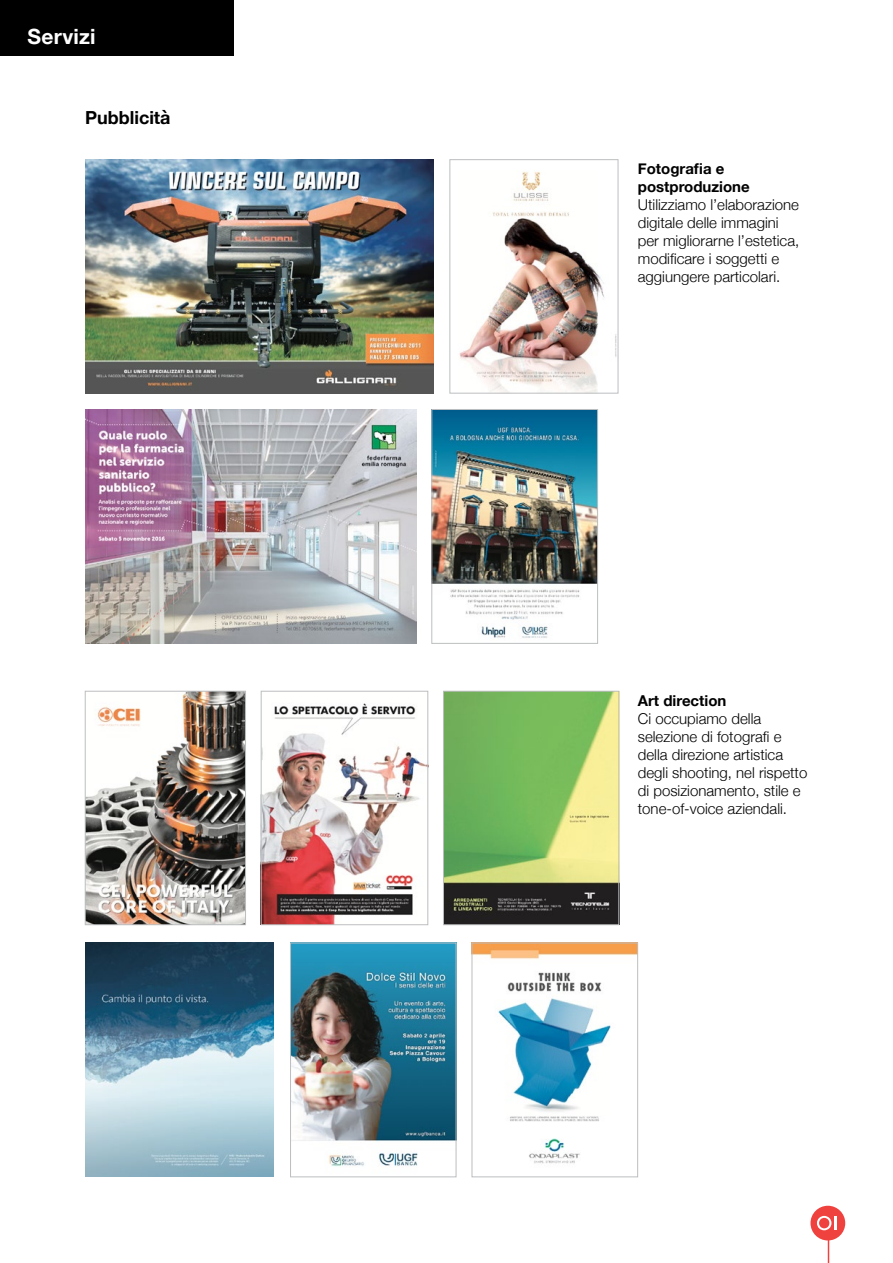
<style>
.page{position:relative;width:893px;height:1263px;background:#fff}
.page>*{position:absolute;margin:0;border:0;box-sizing:border-box;transform-origin:0 0}
.t1{font:700 21px "Helvetica Neue";letter-spacing:.005em;color:#fff}
.t2{font:700 18px "Helvetica Neue";color:#000}
.t3{font:300 15px/18px "Helvetica Neue";color:#000}
.t4{font:700 15px/18px "Helvetica Neue";color:#000}
</style>
<div class="page">
<hr style="left:828px;top:1224px;width:1px;height:39px;background:#ef413d">
<div style="left:810px;top:1206px;width:35px;height:34px;background:#ef413d;border-radius:50%"></div>
<svg style="left:817px;top:1216px;width:19px;height:14px"></svg>
<div style="left:0;top:0;width:234px;height:55px;background:#000"></div>
<img style="left:85px;top:159px;width:349px;height:234px">
<img style="left:459px;top:171px;width:157px;height:220px">
<div style="left:450px;top:159px;width:168px;height:234px;border:1px solid #bcbec0"></div>
<img style="left:87px;top:693px;width:157px;height:230px">
<div style="left:85px;top:691px;width:161px;height:234px;border:1px solid #bcbec0"></div>
<img style="left:263px;top:703px;width:163px;height:220px">
<div style="left:261px;top:691px;width:167px;height:234px;border:1px solid #bcbec0"></div>
<img style="left:445px;top:693px;width:172px;height:230px">
<div style="left:443px;top:691px;width:176px;height:234px;border:1px solid #bcbec0"></div>
<img style="left:85px;top:943px;width:188px;height:234px">
<img style="left:292px;top:945px;width:162px;height:222px">
<div style="left:290px;top:943px;width:166px;height:234px;border:1px solid #bcbec0"></div>
<img style="left:85px;top:409px;width:331px;height:234px">
<img style="left:434px;top:411px;width:162px;height:227px">
<div style="left:432px;top:409px;width:166px;height:234px;border:1px solid #bcbec0"></div>
<img style="left:474px;top:945px;width:162px;height:219px">
<div style="left:472px;top:943px;width:166px;height:234px;border:1px solid #bcbec0"></div>
<h1 class="t1" style="left:28px;top:20px;width:69px">Servizi</h1>
<p class="t2" style="left:85px;top:103px;width:87px">Pubblicità</p>
<p class="t4" style="left:638px;top:160px;width:113px">Fotografia e postproduzione</p>
<p class="t3" style="left:638px;top:195px;width:163px">Utilizziamo l’elaborazione digitale delle immagini per migliorarne l’estetica, modificare i soggetti e aggiungere particolari.</p>
<p class="t4" style="left:638px;top:692px;width:90px">Art direction</p>
<p class="t3" style="left:638px;top:708px;width:171px">Ci occupiamo della selezione di fotografi e della direzione artistica degli shooting, nel rispetto di posizionamento, stile e tone-of-voice aziendali.</p>
</div>
